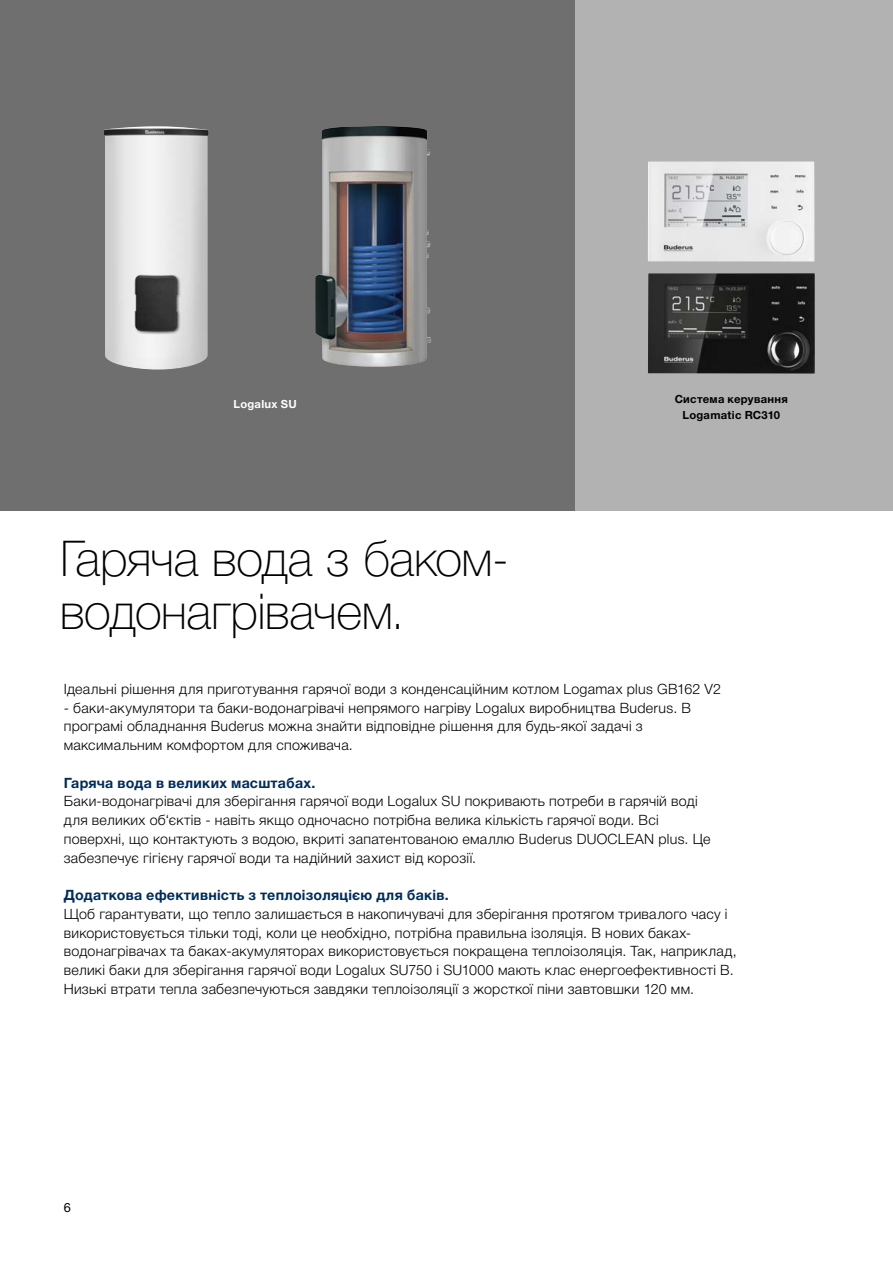
<style>
.page{position:relative;width:893px;height:1263px;background:#fff}
.page>*{position:absolute;margin:0;border:0;box-sizing:border-box;transform-origin:0 0}
.t1{font:100 49.5px/52.5px "Helvetica Neue Cyr";letter-spacing:-.01em;color:#000}
.t2{font:300 14.25px/18.8px "Helvetica Neue Cyr";letter-spacing:.02em;color:#000}
.t3{font:700 14.25px "Helvetica Neue Cyr";letter-spacing:.015em;color:#002d5a}
.t4{font:12.75px "Helvetica Neue LT Pro";color:#000}
.t5{font:700 11.25px/15.8px "Helvetica Neue Cyr";letter-spacing:.025em;color:#000;text-align:center}
.t6{font:700 11.25px "Helvetica Neue Cyr";letter-spacing:.025em;color:#fff}
</style>
<div class="page">
<div style="left:574px;top:0;width:319px;height:510px;background:#b3b2b2"></div>
<div style="left:0;top:0;width:574px;height:510px;background:#706f6f"></div>
<img style="left:648px;top:273px;width:167px;height:100px">
<img style="left:648px;top:162px;width:166px;height:99px">
<img style="left:104px;top:126px;width:105px;height:243px">
<img style="left:315px;top:126px;width:116px;height:241px">
<p class="t6" style="left:233px;top:398px;width:65px">Logalux SU</p>
<h1 class="t1" style="left:60px;top:533px;width:450px">Гаряча вода з баком&shy;водонагрівачем.</h1>
<p class="t5" style="left:675px;top:391px;width:115px">Система керування<br>Logamatic RC310</p>
<p class="t2" style="left:64px;top:679px;width:659px">Ідеальні рішення для приготування гарячої води з конденсаційним котлом Logamax plus GB162 V2</p>
<p class="t2" style="left:64px;top:698px;width:629px">- баки-акумулятори та баки-водонагрівачі непрямого нагріву Logalux виробництва Buderus. В програмі обладнання Buderus можна знайти відповідне рішення для будь-якої задачі з максимальним комфортом для споживача.</p>
<p class="t3" style="left:64px;top:775px;width:253px">Гаряча вода в великих масштабах.</p>
<p class="t2" style="left:64px;top:792px;width:648px">Баки-водонагрівачі для зберігання гарячої води Logalux SU покривають потреби в гарячій воді для великих об‘єктів - навіть якщо одночасно потрібна велика кількість гарячої води. Всі поверхні, що контактують з водою, вкриті запатентованою емаллю Buderus DUOCLEAN plus. Це забезпечує гігієну гарячої води та надійний захист від корозії.</p>
<p class="t3" style="left:64px;top:887px;width:387px">Додаткова ефективність з теплоізоляцією для баків.</p>
<p class="t2" style="left:64px;top:905px;width:674px">Щоб гарантувати, що тепло залишається в накопичувачі для зберігання протягом тривалого часу і використовується тільки тоді, коли це необхідно, потрібна правильна ізоляція. В нових баках&shy;водонагрівачах та баках-акумуляторах використовується покращена теплоізоляція. Так, наприклад, великі баки для зберігання гарячої води Logalux SU750 і SU1000 мають клас енергоефективності B.<br>Низькі втрати тепла забезпечуються завдяки теплоізоляції з жорсткої піни завтовшки 120 мм.</p>
<p class="t4" style="left:64px;top:1199px;width:9px">6</p>
</div>
